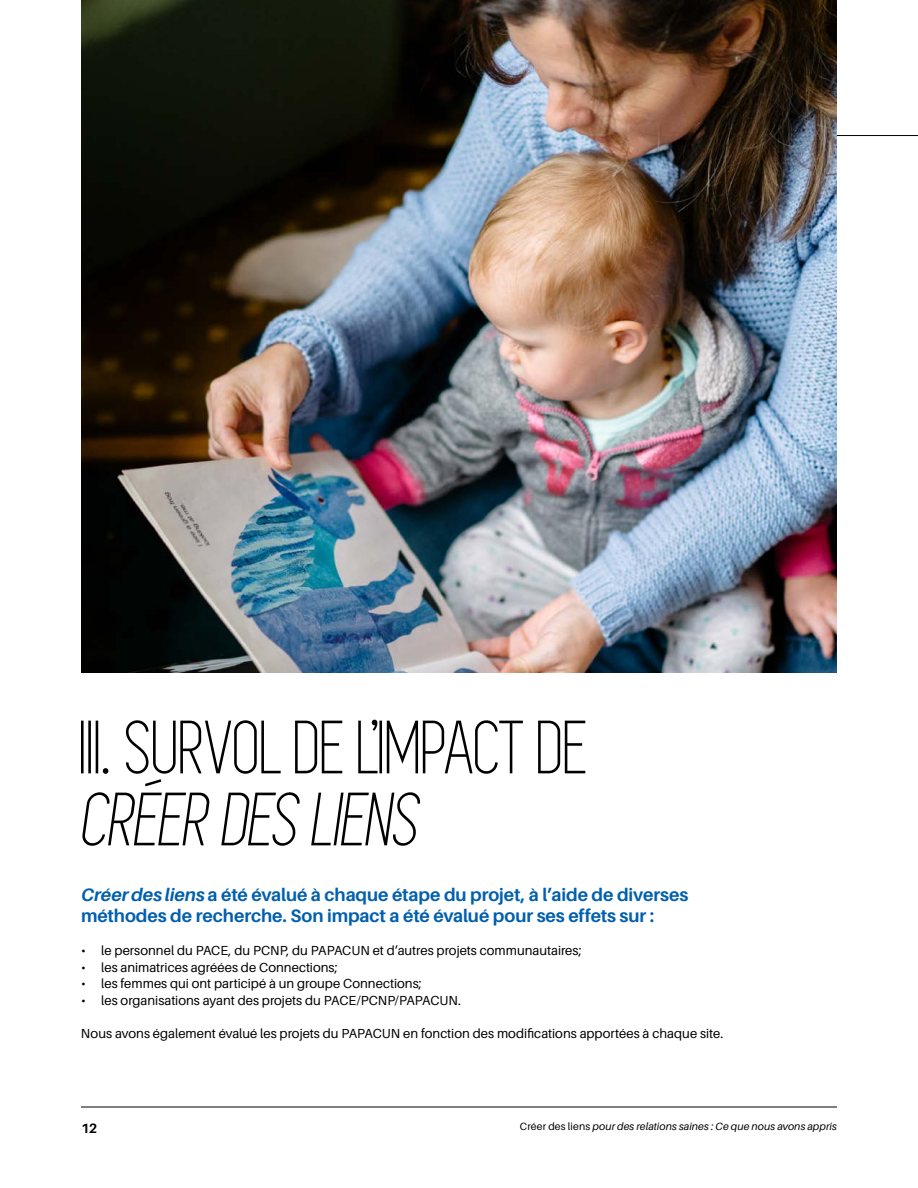
<style>
.page{position:relative;width:918px;height:1188px;background:#fff}
.page>*{position:absolute;margin:0;border:0;box-sizing:border-box;transform-origin:0 0}
.h2a_Reg_52_48_caps{font:78px/72px "Simplifica";letter-spacing:-.01em;color:#000}
.h3_Bold_12_14_blue{font:700 18px/21px "Aileron";letter-spacing:-.005em;color:#005fae}
.t1{font:700 13.5px "Aileron";color:#000}
.li1_Reg_8_75_11{font:13.2px "Aileron";color:#000}
.p1_Reg_8_75_11{font:13.2px "Aileron";color:#000}
.t2{font:italic 10.5px "Aileron";letter-spacing:.01em;color:#000}
.s1{font-style:italic}
.s2{font-style:normal}
</style>
<div class="page">
<hr style="left:81px;top:1107px;width:756px;height:1px;background:#000">
<hr style="left:782px;top:135px;width:136px;height:1px;background:#000">
<img style="left:81px;top:0;width:756px;height:673px">
<h2 class="h2a_Reg_52_48_caps" style="left:81px;top:713px;width:510px">III. SURVOL DE L’IMPACT DE<br>CRÉER DES LIENS</h2>
<h3 class="h3_Bold_12_14_blue" style="left:81px;top:885px;width:609px"><span class="s1">Créer des liens</span> a été évalué à chaque étape du projet, à l’aide de diverses méthodes de recherche. Son impact a été évalué pour ses effets sur :</h3>
<p class="li1_Reg_8_75_11" style="left:81px;top:944px;width:502px">• le personnel du PACE, du PCNP, du PAPACUN et d’autres projets communautaires;</p>
<p class="li1_Reg_8_75_11" style="left:81px;top:960px;width:258px">• les animatrices agréées de Connections;</p>
<p class="li1_Reg_8_75_11" style="left:81px;top:977px;width:342px">• les femmes qui ont participé à un groupe Connections;</p>
<p class="li1_Reg_8_75_11" style="left:81px;top:993px;width:382px">• les organisations ayant des projets du PACE/PCNP/PAPACUN.</p>
<p class="p1_Reg_8_75_11" style="left:81px;top:1026px;width:644px">Nous avons également évalué les projets du PAPACUN en fonction des modifications apportées à chaque site.</p>
<p class="t1" style="left:81px;top:1120px;width:18px">12</p>
<p class="t2" style="left:520px;top:1121px;width:319px"><span class="s2">Créer des liens</span> pour des relations saines : Ce que nous avons appris</p>
</div>
